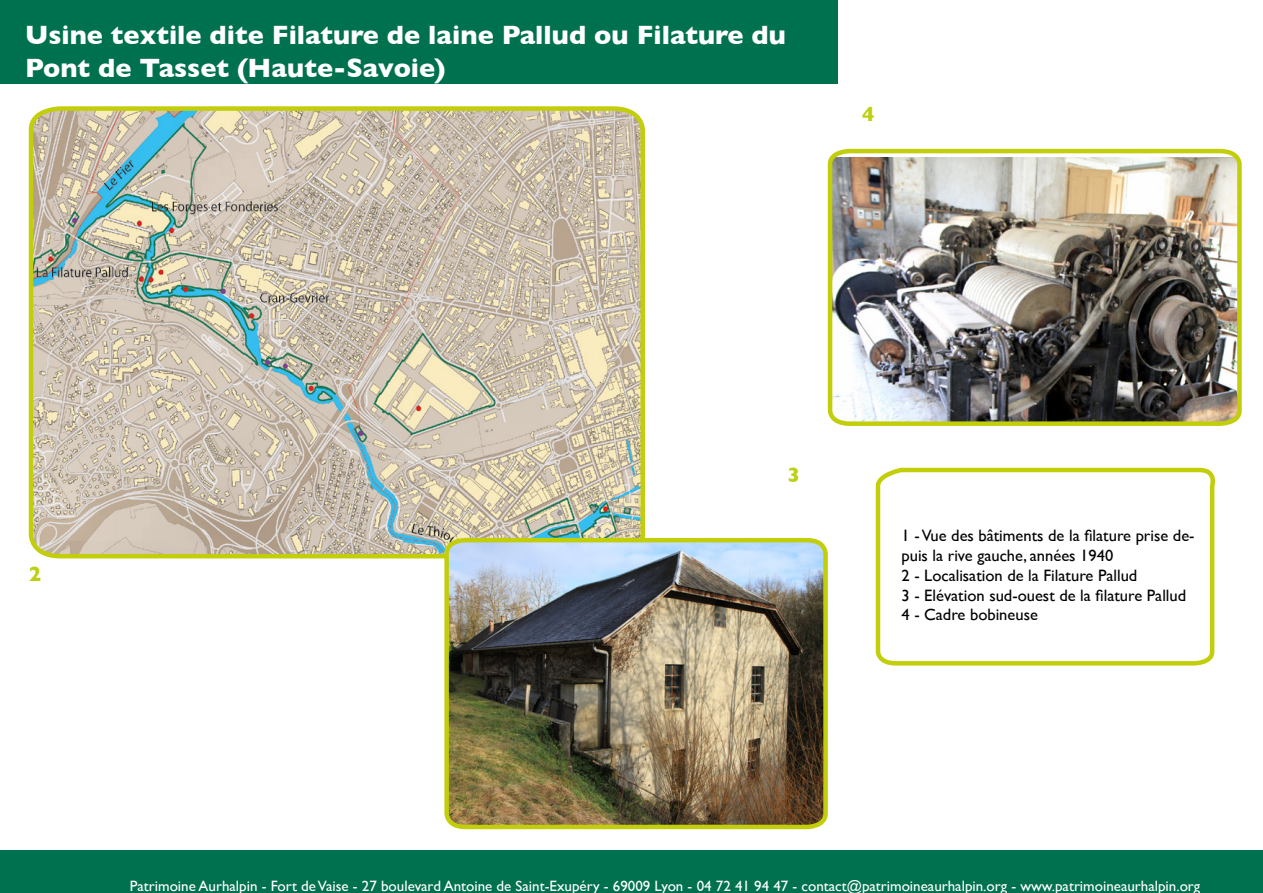
<style>
.page{position:relative;width:1263px;height:893px;background:#fff}
.page>*{position:absolute;margin:0;border:0;box-sizing:border-box;transform-origin:0 0}
.t1{font:700 27px/32.4px "Gill Sans";color:#fff}
.t2{font:700 21px "Gill Sans";color:#bed014}
.t3{font:16.5px/19.8px "Gill Sans";color:#000}
.t4{font:15px "Gill Sans";color:#fff}
</style>
<div class="page">
<div style="left:0;top:0;width:838px;height:84px;background:#00714e"></div>
<svg style="left:875px;top:467px;width:340px;height:199px"></svg>
<svg style="left:28px;top:106px;width:617px;height:453px;background:#c7c0aa"></svg>
<img style="left:442px;top:536px;width:386px;height:294px">
<img style="left:827px;top:148px;width:415px;height:278px">
<div style="left:0;top:850px;width:1263px;height:43px;background:#00714e"></div>
<p class="t1" style="left:25px;top:18px;width:762px">Usine textile dite Filature de laine Pallud ou Filature du<br>Pont de Tasset (Haute-Savoie)</p>
<p class="t2" style="left:862px;top:97px;width:14px">4</p>
<p class="t2" style="left:29px;top:557px;width:14px">2</p>
<p class="t2" style="left:788px;top:458px;width:14px">3</p>
<p class="t3" style="left:901px;top:525px;width:295px">1 - Vue des bâtiments de la filature prise de&shy;puis la rive gauche, années 1940</p>
<p class="t3" style="left:901px;top:565px;width:237px">2 - Localisation de la Filature Pallud</p>
<p class="t3" style="left:901px;top:585px;width:286px">3 - Elévation sud-ouest de la filature Pallud</p>
<p class="t3" style="left:901px;top:605px;width:138px">4 - Cadre bobineuse</p>
<p class="t4" style="left:130px;top:878px;width:1072px">Patrimoine Aurhalpin - Fort de Vaise - 27 boulevard Antoine de Saint-Exupéry - 69009 Lyon - 04 72 41 94 47 - contact@patrimoineaurhalpin.org - www.patrimoineaurhalpin.org</p>
</div>
